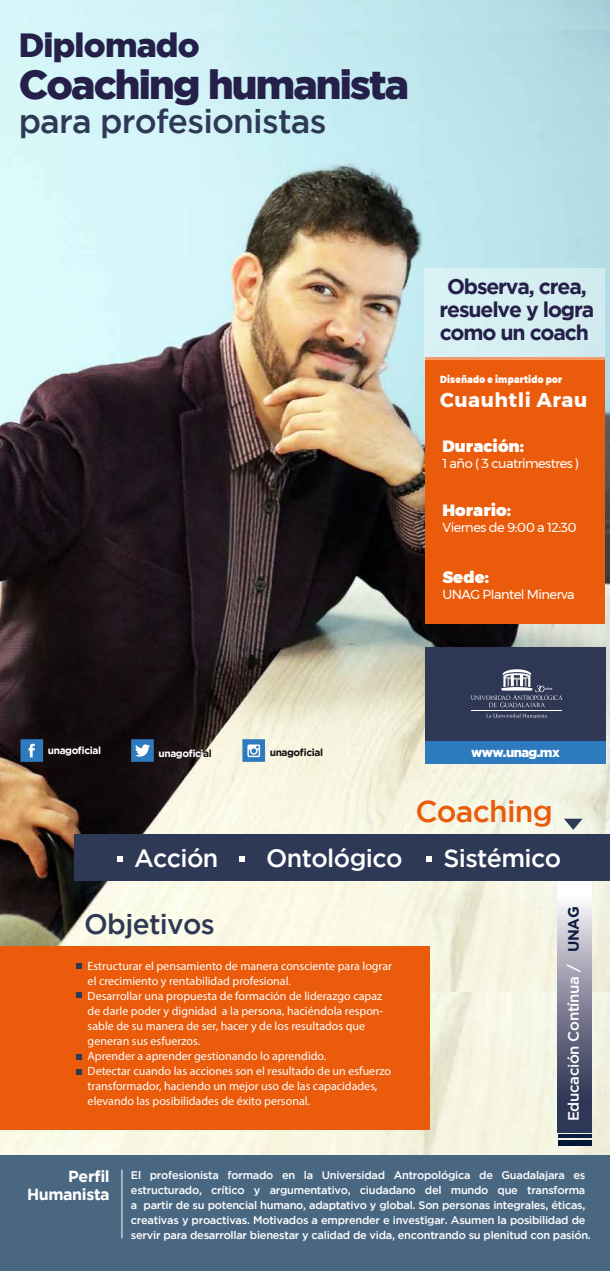
<style>
.page{position:relative;width:610px;height:1271px;background:#fff}
.page>*{position:absolute;margin:0;border:0;box-sizing:border-box;transform-origin:0 0}
.t1{font:900 40.5px "Gotham";letter-spacing:-.045em;color:#252049}
.t2{font:500 33.5px "Gotham";letter-spacing:-.025em;color:#2e3956}
.t3{font:900 33.5px "Gotham";letter-spacing:-.025em;color:#252049}
.t4{font:500 30px "Gotham";letter-spacing:-.025em;color:#ea5b0b}
.t5{font:500 28px "Gotham";letter-spacing:-.025em;color:#2e3956}
.t6{font:500 25px "Gotham";letter-spacing:-.025em;color:#fff}
.t7{font:700 21.1px/22.9px "Gotham";letter-spacing:-.055em;color:#252049;text-align:center}
.t8{font:700 20px "Montserrat";letter-spacing:.025em;color:#fff}
.t9{font:900 16.3px "Montserrat";color:#fff}
.t10{font:700 16px/18px "Gotham";letter-spacing:-.025em;color:#fff;text-align:right}
.t11{font:500 15px "Gotham";letter-spacing:-.025em;color:#fff}
.t12{font:900 13.1px "Gotham";letter-spacing:-.045em;color:#fff}
.t13{font:13px "Montserrat";letter-spacing:-.04em;color:#fff}
.t14{font:12px/15px "Myriad Pro";color:#fff}
.t15{font:500 11px/15px "Gotham";letter-spacing:-.025em;color:#fff}
.t16{font:700 10.2px "Gotham";letter-spacing:-.045em;color:#fff}
.t17{font:900 10.2px "Montserrat";letter-spacing:.025em;color:#fff;scale:.87 1}
.t18{font:700 10.2px "Gotham";letter-spacing:-.045em;color:#161314}
.s1{color:#161314}
.s2{font-weight:700;color:#0c1d42}
</style>
<div class="page">
<img style="left:0;top:991px;width:609px;height:164px">
<img style="left:0;top:31px;width:609px;height:960px">
<svg style="left:242px;top:739px;width:23px;height:22px"></svg>
<svg style="left:131px;top:739px;width:23px;height:22px"></svg>
<svg style="left:20px;top:739px;width:23px;height:22px"></svg>
<div style="left:0;top:945px;width:429px;height:184px;background:#ea5b0b"></div>
<svg style="left:76px;top:963px;width:5px;height:5px"></svg>
<svg style="left:76px;top:992px;width:5px;height:5px"></svg>
<svg style="left:76px;top:1054px;width:5px;height:5px"></svg>
<svg style="left:76px;top:1069px;width:5px;height:5px"></svg>
<div style="left:0;top:1155px;width:609px;height:115px;background:#4a6782"></div>
<hr style="left:121px;top:1169px;width:1px;height:69px;background:#fff">
<svg style="left:557px;top:880px;width:34px;height:252px;background:#888a9d"></svg>
<div style="left:425px;top:357px;width:180px;height:266px;background:#ea5b0b"></div>
<div style="left:425px;top:647px;width:180px;height:94px;background:#2e3855"></div>
<div style="left:425px;top:741px;width:180px;height:23px;background:#2e7abe"></div>
<hr style="left:471px;top:709px;width:91px;height:1px;background:#fff">
<svg style="left:471px;top:669px;width:91px;height:38px"></svg>
<svg style="left:486px;top:713px;width:60px;height:4px"></svg>
<div style="left:424px;top:268px;width:180px;height:91px;background:#d5eff3"></div>
<svg style="left:563px;top:818px;width:19px;height:11px"></svg>
<div style="left:557px;top:1139px;width:34px;height:6px;background:#001638"></div>
<svg style="left:557px;top:1133px;width:34px;height:4px"></svg>
<div style="left:74px;top:834px;width:535px;height:46px;background:#2e3956"></div>
<svg style="left:118px;top:856px;width:5px;height:6px"></svg>
<svg style="left:426px;top:856px;width:5px;height:6px"></svg>
<svg style="left:239px;top:856px;width:6px;height:6px"></svg>
<h2 class="t3" style="left:19px;top:26px;width:182px">Diplomado</h2>
<h1 class="t1" style="left:19px;top:61px;width:391px">Coaching humanista</h1>
<h2 class="t2" style="left:19px;top:103px;width:309px">para profesionistas</h2>
<p class="t16" style="left:48px;top:744px;width:55px">unagoficial</p>
<p class="t16" style="left:158px;top:747px;width:55px">unagofici<span class="s1">al</span></p>
<p class="t18" style="left:270px;top:745px;width:55px">unagoficial</p>
<h3 class="t7" style="left:439px;top:275px;width:156px">Observa, crea, resuelve y logra como un coach</h3>
<p class="t17" style="left:440px;top:371px;width:142px">Diseñado e impartido por</p>
<h3 class="t8" style="left:440px;top:384px;width:149px">Cuauhtli Arau</h3>
<h3 class="t9" style="left:442px;top:433px;width:83px">Duración:</h3>
<p class="t13" style="left:442px;top:453px;width:138px">1 año ( 3 cuatrimestres )</p>
<h3 class="t9" style="left:442px;top:497px;width:70px">Horario:</h3>
<p class="t13" style="left:442px;top:517px;width:136px">Viernes de 9:00 a 12:30</p>
<h3 class="t9" style="left:442px;top:563px;width:48px">Sede:</h3>
<p class="t13" style="left:442px;top:584px;width:134px">UNAG Plantel Minerva</p>
<p class="t12" style="left:471px;top:744px;width:90px">www.unag.mx</p>
<h3 class="t4" style="left:415px;top:794px;width:139px">Coaching</h3>
<h3 class="t6" style="left:134px;top:843px;width:86px">Acción</h3>
<h3 class="t6" style="left:266px;top:843px;width:138px">Ontológico</h3>
<h3 class="t6" style="left:443px;top:843px;width:119px">Sistémico</h3>
<h3 class="t5" style="left:84px;top:908px;width:132px">Objetivos</h3>
<p class="t14" style="left:88px;top:958px;width:306px">Estructurar el pensamiento de manera consciente para lograr el crecimiento y rentabilidad profesional.<br>Desarrollar una propuesta de formación de liderazgo capaz de darle poder y dignidad a la persona, haciéndola respon&shy;sable de su manera de ser, hacer y de los resultados que generan sus esfuerzos.<br>Aprender a aprender gestionando lo aprendido.<br>Detectar cuando las acciones son el resultado de un esfuerzo transformador, haciendo un mejor uso de las capacidades, elevando las posibilidades de éxito personal.</p>
<p class="t11" style="left:565px;top:1121px;width:216px;rotate:-90deg">Educación Contínua / <span class="s2">UNAG</span></p>
<h3 class="t10" style="left:27px;top:1167px;width:84px">Perfil<br>Humanista</h3>
<p class="t15" style="left:131px;top:1166px;width:461px">El profesionista formado en la Universidad Antropológica de Guadalajara es estructurado, crítico y argumentativo, ciudadano del mundo que transforma a partir de su potencial humano, adaptativo y global. Son personas integrales, éticas, creativas y proactivas. Motivados a emprender e investigar. Asumen la posibilidad de servir para desarrollar bienestar y calidad de vida, encontrando su plenitud con pasión.</p>
</div>
